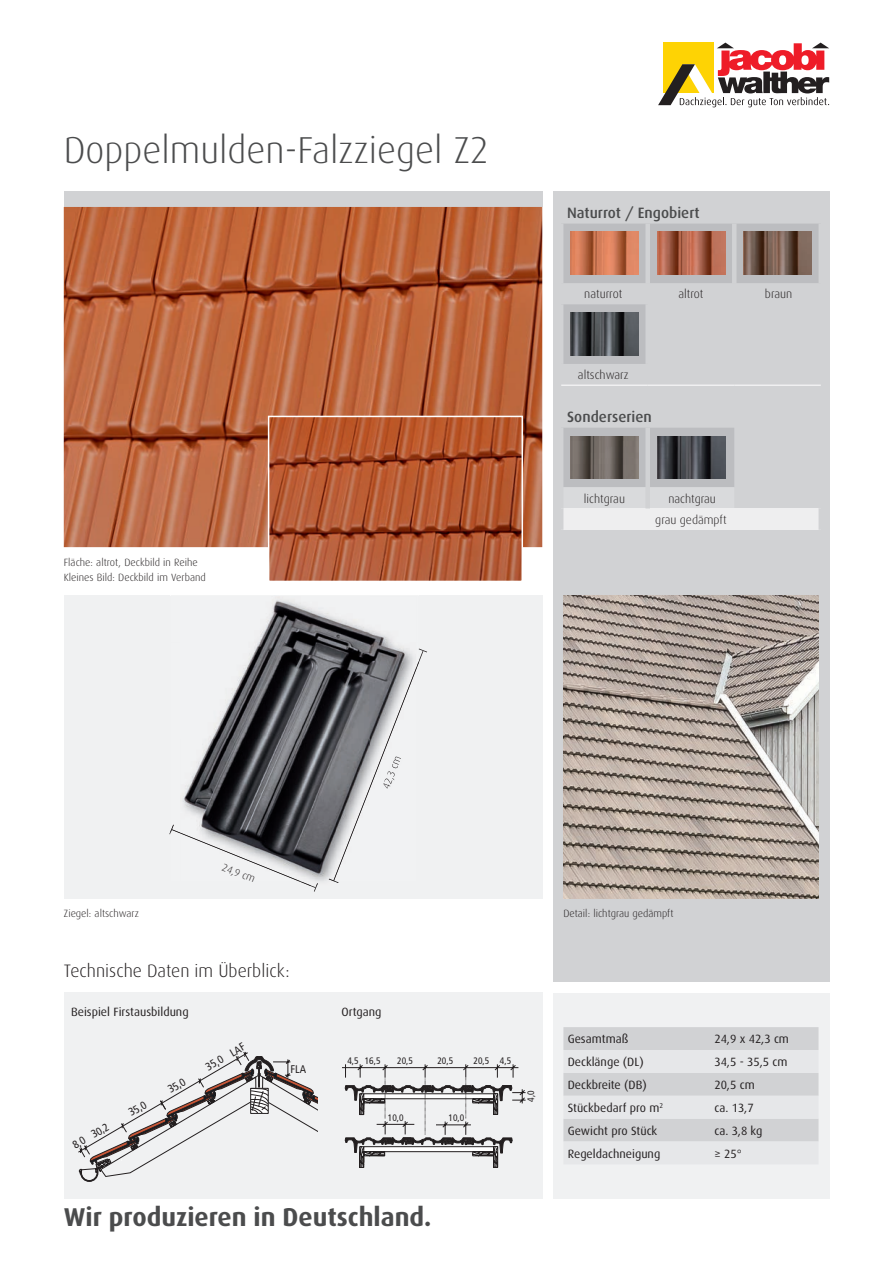
<style>
.page{position:relative;width:893px;height:1263px;background:#fff}
.page>*{position:absolute;margin:0;border:0;box-sizing:border-box;transform-origin:0 0}
.t1{font:300 37.5px "Dax";color:#4b4c4d}
.t2{font:700 25.8px "Dax";color:#4b4c4d}
.t3{font:300 18px "Dax";color:#231f20}
.t4{font:500 15px "Dax";color:#4b4c4d}
.t5{font:12px "Dax";color:#231f20}
.t6{font:300 12px/21.3px "Dax";color:#231f20;text-align:center}
.t7{font:condensed 11.1px "Frutiger";color:#231f20}
.t8{font:300 10.5px/14.7px "Dax";color:#231f20}
.t9{font:condensed 9.45px "Frutiger";color:#231f20}
</style>
<div class="page">
<div style="left:64px;top:191px;width:478px;height:16px;background:#d1d2d4"></div>
<div style="left:553px;top:191px;width:276px;height:1008px;background:#d1d2d4"></div>
<svg style="left:658px;top:43px;width:171px;height:64px"></svg>
<svg style="left:561px;top:224px;width:260px;height:263px"></svg>
<div style="left:561px;top:508px;width:260px;height:22px;background:#eeeeef"></div>
<div style="left:645px;top:283px;width:5px;height:21px;background:#d1d2d4"></div>
<div style="left:645px;top:364px;width:5px;height:21px;background:#d1d2d4"></div>
<hr style="left:732px;top:283px;width:4px;height:21px;background:#d1d2d4">
<hr style="left:732px;top:364px;width:4px;height:21px;background:#d1d2d4">
<hr style="left:559px;top:224px;width:4px;height:59px;background:#d1d2d4">
<div style="left:645px;top:224px;width:5px;height:59px;background:#d1d2d4"></div>
<hr style="left:732px;top:224px;width:4px;height:59px;background:#d1d2d4">
<div style="left:818px;top:224px;width:5px;height:59px;background:#d1d2d4"></div>
<hr style="left:559px;top:304px;width:4px;height:60px;background:#d1d2d4">
<div style="left:645px;top:304px;width:5px;height:60px;background:#d1d2d4"></div>
<hr style="left:732px;top:304px;width:4px;height:60px;background:#d1d2d4">
<div style="left:818px;top:304px;width:5px;height:60px;background:#d1d2d4"></div>
<hr style="left:559px;top:428px;width:4px;height:59px;background:#d1d2d4">
<div style="left:645px;top:428px;width:5px;height:59px;background:#d1d2d4"></div>
<div style="left:818px;top:428px;width:5px;height:59px;background:#d1d2d4"></div>
<hr style="left:559px;top:508px;width:4px;height:22px;background:#d1d2d4">
<div style="left:818px;top:508px;width:5px;height:22px;background:#d1d2d4"></div>
<hr style="left:561px;top:385px;width:87px;height:1px;background:#fff">
<hr style="left:648px;top:385px;width:86px;height:1px;background:#fff">
<hr style="left:734px;top:385px;width:87px;height:1px;background:#fff">
<img style="left:570px;top:232px;width:68px;height:42px">
<img style="left:570px;top:436px;width:68px;height:43px">
<img style="left:570px;top:313px;width:68px;height:42px">
<img style="left:657px;top:232px;width:68px;height:42px">
<img style="left:657px;top:436px;width:68px;height:43px">
<img style="left:743px;top:232px;width:69px;height:42px">
<img style="left:64px;top:207px;width:478px;height:340px">
<svg style="left:267px;top:415px;width:257px;height:166px;background:#b25b37"></svg>
<div style="left:64px;top:992px;width:478px;height:207px;background:#f0f1f2"></div>
<div style="left:553px;top:992px;width:276px;height:207px;background:#f0f1f2"></div>
<div style="left:549px;top:982px;width:285px;height:10px;background:#fff"></div>
<div style="left:64px;top:595px;width:478px;height:303px;background:#f0f1f2"></div>
<svg style="left:169px;top:825px;width:149px;height:67px"></svg>
<img style="left:180px;top:600px;width:189px;height:281px">
<img style="left:369px;top:630px;width:28px;height:18px">
<img style="left:180px;top:833px;width:121px;height:48px">
<svg style="left:329px;top:648px;width:98px;height:235px"></svg>
<img style="left:382px;top:756px;width:21px;height:34px">
<svg style="left:563px;top:1027px;width:255px;height:115px"></svg>
<img style="left:563px;top:595px;width:256px;height:303px">
<svg style="left:342px;top:1064px;width:184px;height:103px"></svg>
<svg style="left:78px;top:1052px;width:240px;height:129px"></svg>
<h1 class="t1" style="left:64px;top:129px;width:427px">Doppelmulden-Falzziegel Z2</h1>
<p class="t8" style="left:64px;top:555px;width:143px">Fläche: altrot, Deckbild in Reihe<br>Kleines Bild: Deckbild im Verband</p>
<p class="t4" style="left:567px;top:204px;width:134px">Naturrot / Engobiert</p>
<p class="t6" style="left:584px;top:284px;width:40px">naturrot</p>
<p class="t6" style="left:678px;top:284px;width:27px">altrot</p>
<p class="t6" style="left:765px;top:284px;width:29px">braun</p>
<p class="t6" style="left:578px;top:364px;width:52px">altschwarz</p>
<p class="t4" style="left:567px;top:408px;width:86px">Sonderserien</p>
<p class="t6" style="left:584px;top:488px;width:43px">lichtgrau</p>
<p class="t6" style="left:655px;top:488px;width:73px">nachtgrau grau gedämpft</p>
<p class="t8" style="left:225px;top:860px;width:36px;rotate:22deg">24,9 cm</p>
<p class="t8" style="left:64px;top:906px;width:77px">Ziegel: altschwarz</p>
<p class="t8" style="left:563px;top:906px;width:112px">Detail: lichtgrau gedämpft</p>
<h3 class="t3" style="left:64px;top:961px;width:227px">Technische Daten im Überblick:</h3>
<p class="t5" style="left:71px;top:1005px;width:119px">Beispiel Firstausbildung</p>
<p class="t5" style="left:342px;top:1005px;width:41px">Ortgang</p>
<p class="t7" style="left:89px;top:1129px;width:20px;rotate:-31deg">30,2</p>
<p class="t7" style="left:126px;top:1107px;width:20px;rotate:-31deg">35,0</p>
<p class="t7" style="left:165px;top:1084px;width:20px;rotate:-31deg">35,0</p>
<p class="t7" style="left:203px;top:1062px;width:45px;rotate:-31deg">35,0 LAF</p>
<p class="t7" style="left:291px;top:1062px;width:17px">FLA</p>
<p class="t9" style="left:347px;top:1055px;width:35px">4,5 16,5</p>
<p class="t9" style="left:397px;top:1055px;width:17px">20,5</p>
<p class="t9" style="left:437px;top:1056px;width:17px">20,5</p>
<p class="t9" style="left:474px;top:1056px;width:39px">20,5 4,5</p>
<p class="t9" style="left:388px;top:1113px;width:17px">10,0</p>
<p class="t9" style="left:448px;top:1113px;width:17px">10,0</p>
<p class="t9" style="left:525px;top:1102px;width:13px;rotate:-90deg">4,0</p>
<h2 class="t2" style="left:64px;top:1203px;width:369px">Wir produzieren in Deutschland.</h2>
<p class="t5" style="left:568px;top:1032px;width:62px">Gesamtmaß</p>
<p class="t5" style="left:714px;top:1032px;width:76px">24,9 x 42,3 cm</p>
<p class="t5" style="left:568px;top:1055px;width:78px">Decklänge (DL)</p>
<p class="t5" style="left:714px;top:1055px;width:75px">34,5 - 35,5 cm</p>
<p class="t5" style="left:568px;top:1078px;width:81px">Deckbreite (DB)</p>
<p class="t5" style="left:714px;top:1078px;width:42px">20,5 cm</p>
<p class="t5" style="left:568px;top:1101px;width:97px">Stückbedarf pro m<sup>2</sup></p>
<p class="t5" style="left:714px;top:1101px;width:41px">ca. 13,7</p>
<p class="t5" style="left:568px;top:1124px;width:91px">Gewicht pro Stück</p>
<p class="t5" style="left:714px;top:1124px;width:50px">ca. 3,8 kg</p>
<p class="t5" style="left:568px;top:1147px;width:94px">Regeldachneigung</p>
<p class="t5" style="left:714px;top:1147px;width:29px">≥ 25°</p>
</div>
